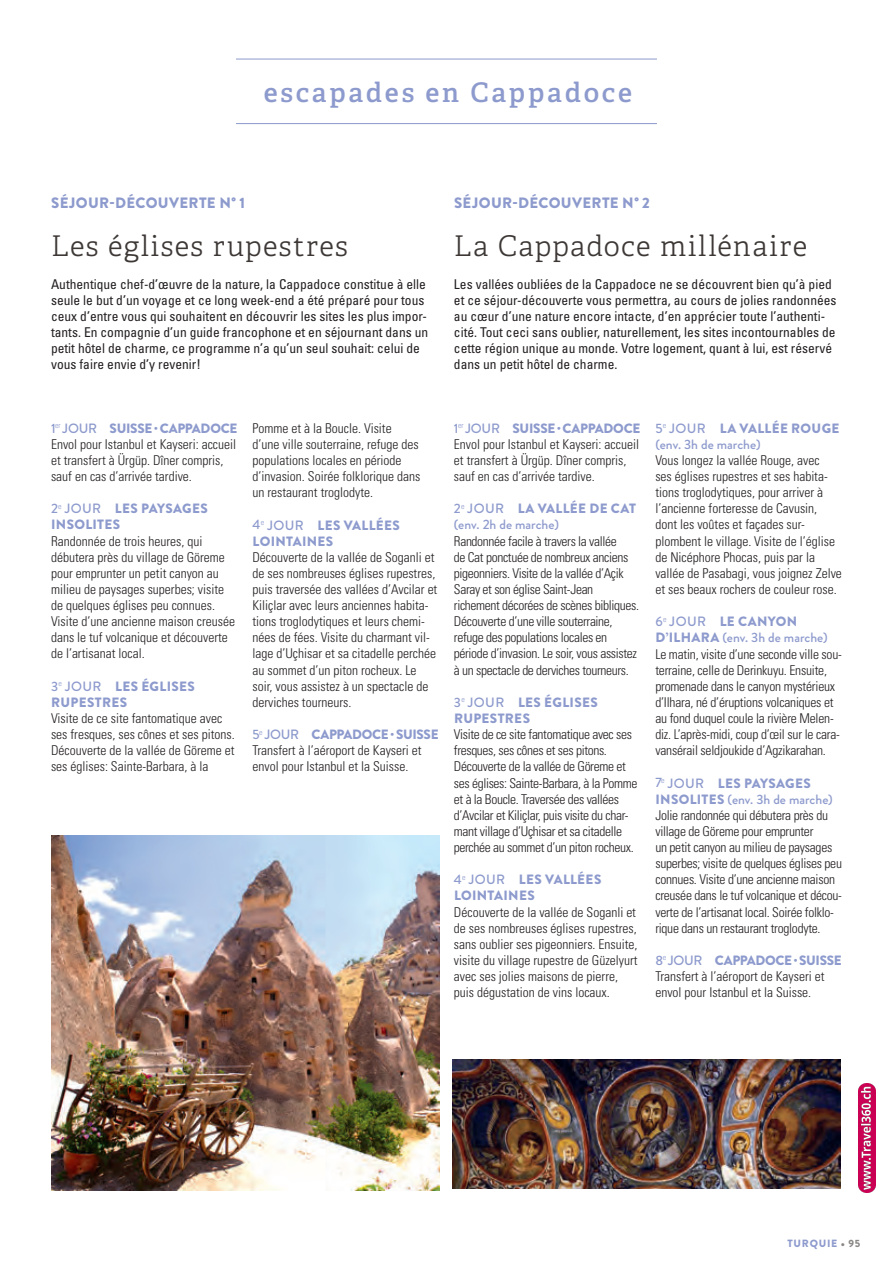
<style>
.page{position:relative;width:893px;height:1263px;background:#fff}
.page>*{position:absolute;margin:0;border:0;box-sizing:border-box;transform-origin:0 0}
.t1{font:300 28.5px "Adelle";letter-spacing:.05em;color:#3d3836}
.t2{font:600 27px "Adelle";letter-spacing:.1em;color:#8d9acd}
.t3{font:900 15px "Brandon Grotesque";letter-spacing:.025em;color:#8d9acd}
.t4{font:300 condensed 13.5px/16px "Univers";color:#231f20}
.t5{font:condensed 13.5px/16px "Univers";color:#231f20}
.t6{font:300 condensed 13.5px/16px "Univers";letter-spacing:-.025em;color:#231f20}
.t7{font:300 condensed 13.5px/16px "Univers";letter-spacing:-.02em;color:#231f20}
.t8{font:500 13.5px/16px "Brandon Grotesque";color:#8d9acd}
.t9{font:900 13.5px/16px "Brandon Grotesque";letter-spacing:.015em;color:#8d9acd}
.t10{font:900 13.5px "Brandon Grotesque";letter-spacing:-.02em;color:#8d9acd}
.t11{font:900 13.5px "Brandon Grotesque";letter-spacing:-.025em;color:#8d9acd}
.t12{font:900 10.5px "Brandon Grotesque";letter-spacing:.07em;color:#8d9acd}
.s1{font-weight:500}
.s2{font-weight:900}
.s3{color:#8a8685}
</style>
<div class="page">
<img style="left:51px;top:835px;width:388px;height:355px">
<img style="left:453px;top:1060px;width:388px;height:129px">
<hr style="left:236px;top:59px;width:421px;height:1px;background:#8d9acd">
<hr style="left:236px;top:123px;width:421px;height:1px;background:#8d9acd">
<img style="left:859px;top:1084px;width:16px;height:109px">
<h2 class="t2" style="left:264px;top:75px;width:370px">escapades en Cappadoce</h2>
<p class="t3" style="left:51px;top:192px;width:195px">SÉJOUR-DÉCOUVERTE N° 1</p>
<h1 class="t1" style="left:51px;top:229px;width:298px">Les églises rupestres</h1>
<p class="t3" style="left:454px;top:192px;width:197px">SÉJOUR-DÉCOUVERTE N° 2</p>
<h1 class="t1" style="left:454px;top:229px;width:355px">La Cappadoce millénaire</h1>
<p class="t5" style="left:51px;top:276px;width:379px">Authentique chef-d’œuvre de la nature, la Cappadoce constitue à elle seule le but d’un voyage et ce long week-end a été préparé pour tous ceux d’entre vous qui souhaitent en découvrir les sites les plus impor&shy;tants. En compagnie d’un guide francophone et en séjournant dans un petit hôtel de charme, ce programme n’a qu’un seul souhait: celui de vous faire envie d’y revenir!</p>
<p class="t5" style="left:454px;top:276px;width:384px">Les vallées oubliées de la Cappadoce ne se découvrent bien qu’à pied et ce séjour-découverte vous permettra, au cours de jolies randonnées au cœur d’une nature encore intacte, d’en apprécier toute l’authenti&shy;cité. Tout ceci sans oublier, naturellement, les sites incontournables de cette région unique au monde. Votre logement, quant à lui, est réservé dans un petit hôtel de charme.</p>
<p class="t10" style="left:51px;top:418px;width:188px"><span class="s1">1</span><sup>er</sup> <span class="s1">JOUR</span> SUISSE · CAPPADOCE</p>
<p class="t4" style="left:51px;top:436px;width:187px">Envol pour Istanbul et Kayseri: accueil et transfert à Ürgüp. Dîner compris, sauf en cas d’arrivée tardive.</p>
<p class="t9" style="left:51px;top:501px;width:158px"><span class="s1">2</span><sup>e</sup> <span class="s1">JOUR</span> LES PAYSAGES<br>INSOLITES</p>
<p class="t4" style="left:51px;top:533px;width:186px">Randonnée de trois heures, qui débutera près du village de Göreme pour emprunter un petit canyon au milieu de paysages superbes; visite de quelques églises peu connues.<br>Visite d’une ancienne maison creusée dans le tuf volcanique et découverte de l’artisanat local.</p>
<p class="t9" style="left:51px;top:678px;width:145px"><span class="s1">3</span><sup>e</sup> <span class="s1">JOUR</span> LES ÉGLISES<br>RUPESTRES</p>
<p class="t4" style="left:51px;top:710px;width:185px">Visite de ce site fantomatique avec ses fresques, ses cônes et ses pitons.<br>Découverte de la vallée de Göreme et ses églises: Sainte-Barbara, à la</p>
<p class="t4" style="left:252px;top:420px;width:169px">Pomme et à la Boucle. Visite d’une ville souterraine, refuge des populations locales en période d’invasion. Soirée folklorique dans un restaurant troglodyte.</p>
<p class="t9" style="left:252px;top:517px;width:149px"><span class="s1">4</span><sup>e</sup> <span class="s1">JOUR</span> LES VALLÉES<br>LOINTAINES</p>
<p class="t4" style="left:252px;top:549px;width:186px">Découverte de la vallée de Soganli et de ses nombreuses églises rupestres, puis traversée des vallées d’Avcilar et Kiliçlar avec leurs anciennes habita&shy;tions troglodytiques et leurs chemi&shy;nées de fées. Visite du charmant vil&shy;lage d’Uçhisar et sa citadelle perchée au sommet d’un piton rocheux. Le soir, vous assistez à un spectacle de derviches tourneurs.</p>
<p class="t11" style="left:252px;top:725px;width:188px"><span class="s1">5</span><sup>e</sup> <span class="s1">JOUR</span> CAPPADOCE · SUISSE</p>
<p class="t4" style="left:252px;top:742px;width:171px">Transfert à l’aéroport de Kayseri et envol pour Istanbul et la Suisse.</p>
<p class="t10" style="left:454px;top:418px;width:188px"><span class="s1">1</span><sup>er</sup> <span class="s1">JOUR</span> SUISSE · CAPPADOCE</p>
<p class="t4" style="left:454px;top:436px;width:187px">Envol pour Istanbul et Kayseri: accueil et transfert à Ürgüp. Dîner compris, sauf en cas d’arrivée tardive.</p>
<p class="t8" style="left:454px;top:501px;width:184px">2<sup>e</sup> JOUR <span class="s2">LA VALLÉE DE CAT </span>(env. 2h de marche)</p>
<p class="t6" style="left:454px;top:533px;width:187px">Randonnée facile à travers la vallée<br>de Cat ponctuée de nombreux anciens pigeonniers. Visite de la vallée d’Açik Saray et son église Saint-Jean richement décorées de scènes bibliques.<br>Découverte d’une ville souterraine, refuge des populations locales en période d’invasion. Le soir, vous assistez à un spectacle de derviches tourneurs.</p>
<p class="t9" style="left:454px;top:694px;width:145px"><span class="s1">3</span><sup>e</sup> <span class="s1">JOUR</span> LES ÉGLISES<br>RUPESTRES</p>
<p class="t6" style="left:454px;top:726px;width:185px">Visite de ce site fantomatique avec ses fresques, ses cônes et ses pitons.<br>Découverte de la vallée de Göreme et ses églises: Sainte-Barbara, à la Pomme et à la Boucle. Traversée des vallées d’Avcilar et Kiliçlar, puis visite du char&shy;mant village d’Uçhisar et sa citadelle perchée au sommet d’un piton rocheux.</p>
<p class="t9" style="left:454px;top:872px;width:149px"><span class="s1">4</span><sup>e</sup> <span class="s1">JOUR</span> LES VALLÉES<br>LOINTAINES</p>
<p class="t4" style="left:454px;top:904px;width:185px">Découverte de la vallée de Soganli et de ses nombreuses églises rupestres, sans oublier ses pigeonniers. Ensuite, visite du village rupestre de Güzelyurt avec ses jolies maisons de pierre, puis dégustation de vins locaux.</p>
<p class="t8" style="left:655px;top:420px;width:186px">5<sup>e</sup> JOUR <span class="s2">LA VALLÉE ROUGE </span>(env. 3h de marche)</p>
<p class="t4" style="left:655px;top:452px;width:188px">Vous longez la vallée Rouge, avec<br>ses églises rupestres et ses habita&shy;tions troglodytiques, pour arriver à l’ancienne forteresse de Cavusin, dont les voûtes et façades sur&shy;plombent le village. Visite de l’église de Nicéphore Phocas, puis par la vallée de Pasabagi, vous joignez Zelve et ses beaux rochers de couleur rose.</p>
<p class="t8" style="left:655px;top:614px;width:174px">6<sup>e</sup> JOUR <span class="s2">LE CANYON<br>D’ILHARA</span> (env. 3h de marche)</p>
<p class="t4" style="left:655px;top:646px;width:188px">Le matin, visite d’une seconde ville sou&shy;terraine, celle de Derinkuyu. Ensuite, promenade dans le canyon mystérieux d’Ilhara, né d’éruptions volcaniques et au fond duquel coule la rivière Melen&shy;diz. L’après-midi, coup d’œil sur le cara&shy;vansérail seldjoukide d’Agzikarahan.</p>
<p class="t8" style="left:655px;top:775px;width:179px">7<sup>e</sup> JOUR <span class="s2">LES PAYSAGES<br>INSOLITES</span> (env. 3h de marche)</p>
<p class="t7" style="left:655px;top:807px;width:188px">Jolie randonnée qui débutera près du village de Göreme pour emprunter<br>un petit canyon au milieu de paysages superbes; visite de quelques églises peu connues. Visite d’une ancienne maison creusée dans le tuf volcanique et décou&shy;verte de l’artisanat local. Soirée folklo&shy;rique dans un restaurant troglodyte.</p>
<p class="t11" style="left:655px;top:951px;width:188px"><span class="s1">8</span><sup>e</sup> <span class="s1">JOUR</span> CAPPADOCE · SUISSE</p>
<p class="t4" style="left:655px;top:968px;width:171px">Transfert à l’aéroport de Kayseri et envol pour Istanbul et la Suisse.</p>
<p class="t12" style="left:787px;top:1235px;width:74px">TURQUIE <span class="s3">• 95</span></p>
</div>
